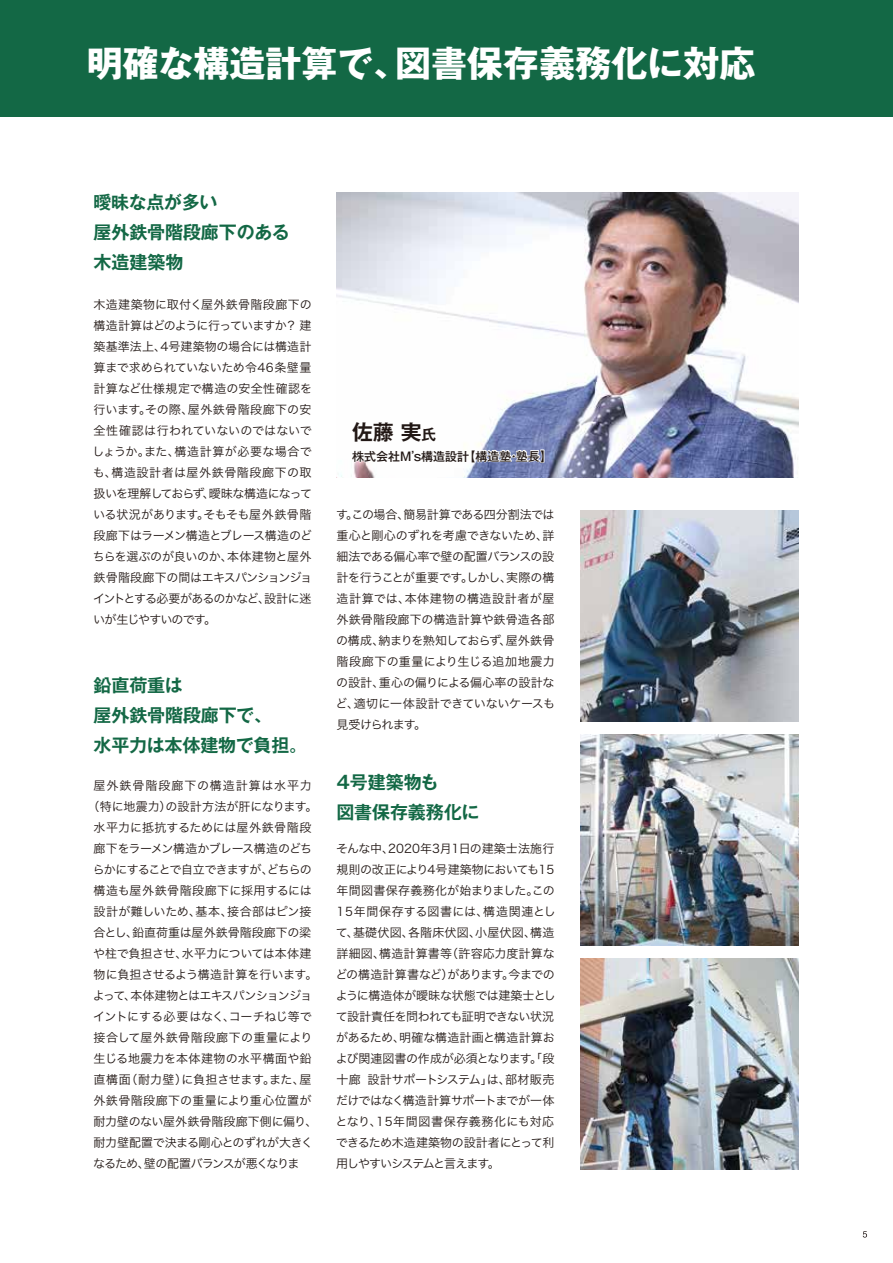
<style>
.page{position:relative;width:893px;height:1263px;background:#fff}
.page>*{position:absolute;margin:0;border:0;box-sizing:border-box;transform-origin:0 0}
.t1{font:700 36px "Gothic MB101 Pro";color:#fff}
.t2{font:700 20.85px "Gothic MB101 Pro De";color:#221815}
.t3{font:700 18px/30px "Gothic MB101 Pro De";letter-spacing:-.005em;color:#136845}
.t4{font:12px/21px "Hira Kaku Pro N W3";letter-spacing:-.015em;color:#221815;text-align:justify}
.t5{font:12px "Hira Kaku Pro N W3";letter-spacing:.005em;color:#221815}
.t6{font:12px "Hira Kaku Pro N W3";letter-spacing:-.07em;color:#221815}
.t7{font:12px "Hira Kaku Pro N W3";letter-spacing:-.06em;color:#221815}
.t8{font:500 12px "Gothic MB101 Pro";color:#221815}
.t9{font:12px "Hira Kaku Pro N W3";letter-spacing:-.04em;color:#221815}
.t10{font:12px "Hira Kaku Pro N W3";letter-spacing:-.08em;color:#221815}
.t11{font:12px "Hira Kaku Pro N W3";letter-spacing:.015em;color:#221815}
.t12{font:12px "Hira Kaku Pro N W3";letter-spacing:.025em;color:#221815}
.t13{font:12px "Hira Kaku Pro N W3";letter-spacing:.055em;color:#221815}
.t14{font:12px "Hira Kaku Pro N W3";letter-spacing:.01em;color:#221815}
.t15{font:12px "Hira Kaku Pro N W3";letter-spacing:.035em;color:#221815}
.t16{font:12px "Hira Kaku Pro N W3";letter-spacing:.085em;color:#221815}
.s1{font-size:14.55px}
</style>
<div class="page">
<img style="left:337px;top:193px;width:461px;height:285px">
<div style="left:0;top:0;width:893px;height:116px;background:#136845"></div>
<svg style="left:350px;top:444px;width:195px;height:32px"></svg>
<img style="left:580px;top:510px;width:218px;height:211px">
<img style="left:580px;top:734px;width:218px;height:211px">
<img style="left:580px;top:958px;width:218px;height:211px">
<svg style="left:863px;top:1231px;width:4px;height:6px"></svg>
<h1 class="t1" style="left:87px;top:33px;width:670px">明確な構造計算で、図書保存義務化に対応</h1>
<h3 class="t3" style="left:93px;top:185px;width:198px">曖昧な点が多い<br>屋外鉄骨階段廊下のある木造建築物</h3>
<p class="t4" style="left:93px;top:293px;width:221px">木造建築物に取付く屋外鉄骨階段廊下の構造計算はどのように行っていますか？ 建築基準法上、4号建築物の場合には構造計算まで求められていないため令46条壁量計算など仕様規定で構造の安全性確認を行います。その際、屋外鉄骨階段廊下の安全性確認は行われていないのではないでしょうか。また、構造計算が必要な場合でも、構造設計者は屋外鉄骨階段廊下の取扱いを理解しておらず、曖昧な構造になっている状況があります。そもそも屋外鉄骨階段廊下はラーメン構造とブレース構造のどちらを選ぶのが良いのか、本体建物と屋外鉄骨階段廊下の間はエキスパンションジョイントとする必要があるのかなど、設計に迷いが生じやすいのです。</p>
<h3 class="t3" style="left:94px;top:668px;width:215px">鉛直荷重は<br>屋外鉄骨階段廊下で、<br>水平力は本体建物で負担。</h3>
<p class="t16" style="left:94px;top:775px;width:220px">屋外鉄骨階段廊下の構造計算は水平力</p>
<p class="t4" style="left:88px;top:795px;width:231px">（特に地震力）の設計方法が肝になります。</p>
<p class="t11" style="left:94px;top:817px;width:219px">水平力に抵抗するためには屋外鉄骨階段</p>
<p class="t9" style="left:94px;top:838px;width:220px">廊下をラーメン構造かブレース構造のどち</p>
<p class="t6" style="left:93px;top:859px;width:220px">らかにすることで自立できますが、どちらの</p>
<p class="t12" style="left:94px;top:880px;width:220px">構造も屋外鉄骨階段廊下に採用するには</p>
<p class="t5" style="left:94px;top:901px;width:219px">設計が難しいため、基本、接合部はピン接</p>
<p class="t5" style="left:94px;top:922px;width:219px">合とし、鉛直荷重は屋外鉄骨階段廊下の梁</p>
<p class="t4" style="left:93px;top:942px;width:220px">や柱で負担させ、水平力については本体建</p>
<p class="t4" style="left:94px;top:963px;width:225px">物に負担させるよう構造計算を行います。</p>
<p class="t7" style="left:93px;top:985px;width:221px">よって、本体建物とはエキスパンションジョ</p>
<p class="t4" style="left:93px;top:1005px;width:220px">イントにする必要はなく、コーチねじ等で</p>
<p class="t13" style="left:94px;top:1027px;width:220px">接合して屋外鉄骨階段廊下の重量により</p>
<p class="t14" style="left:94px;top:1048px;width:219px">生じる地震力を本体建物の水平構面や鉛</p>
<p class="t4" style="left:94px;top:1068px;width:219px">直構面（耐力壁）に負担させます。また、屋</p>
<p class="t15" style="left:94px;top:1090px;width:219px">外鉄骨階段廊下の重量により重心位置が</p>
<p class="t4" style="left:94px;top:1110px;width:225px">耐力壁のない屋外鉄骨階段廊下側に偏り、</p>
<p class="t4" style="left:94px;top:1131px;width:221px">耐力壁配置で決まる剛心とのずれが大きく</p>
<p class="t10" style="left:93px;top:1153px;width:208px">なるため、壁の配置バランスが悪くなりま</p>
<h2 class="t2" style="left:352px;top:415px;width:86px">佐藤 実<span class="s1">氏</span></h2>
<p class="t8" style="left:352px;top:446px;width:202px">株式会社M’s構造設計【構造塾・塾長】</p>
<p class="t4" style="left:335px;top:503px;width:221px">す。この場合、簡易計算である四分割法では重心と剛心のずれを考慮できないため、詳細法である偏心率で壁の配置バランスの設計を行うことが重要です。しかし、実際の構造計算では、本体建物の構造設計者が屋外鉄骨階段廊下の構造計算や鉄骨造各部の構成、納まりを熟知しておらず、屋外鉄骨階段廊下の重量により生じる追加地震力の設計、重心の偏りによる偏心率の設計など、適切に一体設計できていないケースも見受けられます。</p>
<h3 class="t3" style="left:336px;top:765px;width:145px">4号建築物も<br>図書保存義務化に</h3>
<p class="t4" style="left:335px;top:837px;width:222px;text-align:left">そんな中、2020年3月1日の建築士法施行規則の改正により4号建築物においても15年間図書保存義務化が始まりました。この<br>15年間保存する図書には、構造関連として、基礎伏図、各階床伏図、小屋伏図、構造詳細図、構造計算書等（許容応力度計算などの構造計算書など）があります。今までのように構造体が曖昧な状態では建築士として設計責任を問われても証明できない状況があるため、明確な構造計画と構造計算および関連図書の作成が必須となります。「段十廊設計サポートシステム」は、部材販売だけではなく構造計算サポートまでが一体となり、15年間図書保存義務化にも対応できるため木造建築物の設計者にとって利用しやすいシステムと言えます。</p>
</div>
